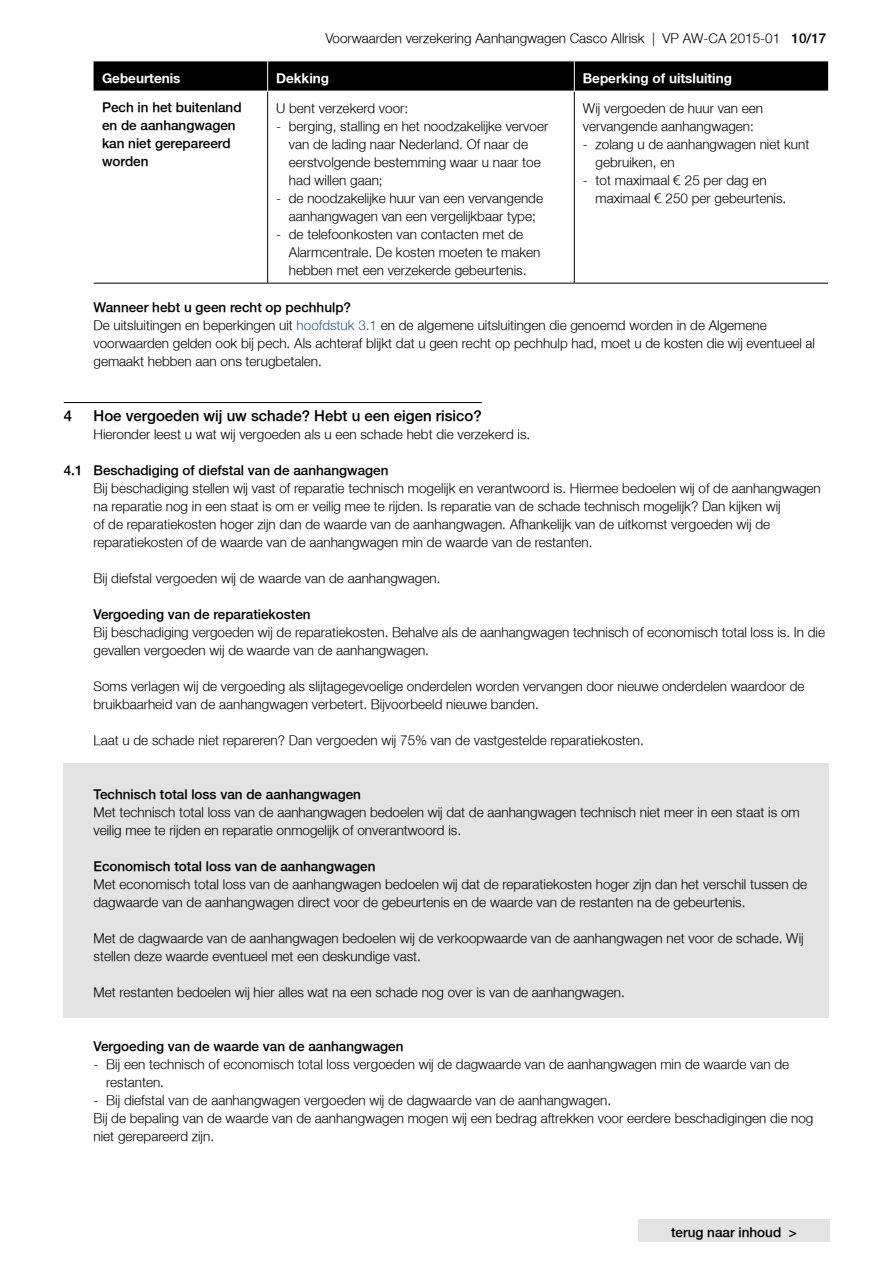
<style>
.page{position:relative;width:893px;height:1263px;background:#fff}
.page>*{position:absolute;margin:0;border:0;box-sizing:border-box;transform-origin:0 0}
.t1{font:300 15px "Fortis Helvetica";color:#000}
.t2{font:300 13.5px/18px "Fortis Helvetica";color:#000}
.t3{font:300 13.5px/18px "Fortis Helvetica";color:#000}
.t4{font:700 13.5px "Fortis Helvetica";color:#fff}
.s1{font-style:inherit}
.s2{color:#275b9b}
</style>
<div class="page">
<div style="left:638px;top:1219px;width:192px;height:23px;background:#e3e3e3"></div>
<hr style="left:64px;top:402px;width:418px;height:1px;background:#000">
<div style="left:64px;top:763px;width:765px;height:20px;background:#e3e3e3"></div>
<div style="left:64px;top:781px;width:765px;height:21px;background:#e3e3e3"></div>
<div style="left:64px;top:799px;width:765px;height:38px;background:#e3e3e3"></div>
<div style="left:64px;top:835px;width:765px;height:20px;background:#e3e3e3"></div>
<div style="left:64px;top:853px;width:765px;height:21px;background:#e3e3e3"></div>
<div style="left:64px;top:871px;width:765px;height:38px;background:#e3e3e3"></div>
<div style="left:64px;top:907px;width:765px;height:20px;background:#e3e3e3"></div>
<div style="left:64px;top:925px;width:765px;height:38px;background:#e3e3e3"></div>
<div style="left:64px;top:961px;width:765px;height:20px;background:#e3e3e3"></div>
<div style="left:64px;top:979px;width:765px;height:20px;background:#e3e3e3"></div>
<div style="left:64px;top:997px;width:765px;height:20px;background:#e3e3e3"></div>
<div style="left:94px;top:62px;width:734px;height:29px;background:#000"></div>
<hr style="left:94px;top:283px;width:174px;height:1px;background:#000">
<hr style="left:267px;top:91px;width:1px;height:192px;background:#000">
<hr style="left:268px;top:283px;width:306px;height:1px;background:#000">
<hr style="left:574px;top:91px;width:1px;height:192px;background:#000">
<hr style="left:574px;top:283px;width:254px;height:1px;background:#000">
<hr style="left:94px;top:91px;width:174px;height:1px;background:#fff">
<hr style="left:267px;top:61px;width:1px;height:30px;background:#fff">
<hr style="left:574px;top:61px;width:1px;height:30px;background:#fff">
<hr style="left:574px;top:91px;width:254px;height:1px;background:#fff">
<p class="t2" style="left:325px;top:29px;width:502px">Voorwaarden verzekering Aanhangwagen Casco Allrisk | VP AW-CA 2015-01 <span class="s1">10/17</span></p>
<p class="t4" style="left:102px;top:69px;width:80px">Gebeurtenis</p>
<p class="t4" style="left:276px;top:69px;width:54px">Dekking</p>
<p class="t4" style="left:583px;top:69px;width:151px">Beperking of uitsluiting</p>
<p class="t3" style="left:102px;top:99px;width:141px">Pech in het buitenland en de aanhangwagen kan niet gerepareerd worden</p>
<p class="t2" style="left:276px;top:99px;width:134px">U bent verzekerd voor:</p>
<p class="t2" style="left:583px;top:99px;width:182px">Wij vergoeden de huur van een vervangende aanhangwagen:</p>
<p class="t2" style="left:596px;top:135px;width:215px;text-indent:-13px">- zolang u de aanhangwagen niet kunt gebruiken, en</p>
<p class="t2" style="left:596px;top:171px;width:192px;text-indent:-13px">- tot maximaal € 25 per dag en maximaal € 250 per gebeurtenis.</p>
<p class="t2" style="left:289px;top:117px;width:261px;text-indent:-13px">- berging, stalling en het noodzakelijke vervoer van de lading naar Nederland. Of naar de eerstvolgende bestemming waar u naar toe had willen gaan;</p>
<p class="t2" style="left:276px;top:189px;width:268px;text-align:center">- de noodzakelijke huur van een vervangende aanhangwagen van een vergelijkbaar type;</p>
<p class="t2" style="left:289px;top:225px;width:253px;text-indent:-13px">- de telefoonkosten van contacten met de<br>Alarmcentrale. De kosten moeten te maken hebben met een verzekerde gebeurtenis.</p>
<p class="t2" style="left:94px;top:299px;width:723px"><span class="s1">Wanneer hebt u geen recht op pechhulp?<br></span>De uitsluitingen en beperkingen uit <span class="s2">hoofdstuk 3.1</span> en de algemene uitsluitingen die genoemd worden in de Algemene voorwaarden gelden ook bij pech. Als achteraf blijkt dat u geen recht op pechhulp had, moet u de kosten die wij eventueel al gemaakt hebben aan ons terugbetalen.</p>
<p class="t1" style="left:64px;top:406px;width:10px">4</p>
<p class="t1" style="left:94px;top:406px;width:390px">Hoe vergoeden wij uw schade? Hebt u een eigen risico?</p>
<p class="t2" style="left:94px;top:425px;width:438px">Hieronder leest u wat wij vergoeden als u een schade hebt die verzekerd is.</p>
<p class="t3" style="left:64px;top:461px;width:326px">4.1 Beschadiging of diefstal van de aanhangwagen</p>
<p class="t2" style="left:94px;top:479px;width:729px">Bij beschadiging stellen wij vast of reparatie technisch mogelijk en verantwoord is. Hiermee bedoelen wij of de aanhangwagen na reparatie nog in een staat is om er veilig mee te rijden. Is reparatie van de schade technisch mogelijk? Dan kijken wij<br>of de reparatiekosten hoger zijn dan de waarde van de aanhangwagen. Afhankelijk van de uitkomst vergoeden wij de reparatiekosten of de waarde van de aanhangwagen min de waarde van de restanten.</p>
<p class="t2" style="left:94px;top:569px;width:348px">Bij diefstal vergoeden wij de waarde van de aanhangwagen.</p>
<p class="t3" style="left:94px;top:605px;width:219px">Vergoeding van de reparatiekosten</p>
<p class="t2" style="left:94px;top:623px;width:733px">Bij beschadiging vergoeden wij de reparatiekosten. Behalve als de aanhangwagen technisch of economisch total loss is. In die gevallen vergoeden wij de waarde van de aanhangwagen.</p>
<p class="t2" style="left:94px;top:677px;width:712px">Soms verlagen wij de vergoeding als slijtagegevoelige onderdelen worden vervangen door nieuwe onderdelen waardoor de bruikbaarheid van de aanhangwagen verbetert. Bijvoorbeeld nieuwe banden.</p>
<p class="t2" style="left:94px;top:731px;width:552px">Laat u de schade niet repareren? Dan vergoeden wij 75% van de vastgestelde reparatiekosten.</p>
<p class="t3" style="left:94px;top:785px;width:269px">Technisch total loss van de aanhangwagen</p>
<p class="t2" style="left:94px;top:803px;width:708px">Met technisch total loss van de aanhangwagen bedoelen wij dat de aanhangwagen technisch niet meer in een staat is om veilig mee te rijden en reparatie onmogelijk of onverantwoord is.</p>
<p class="t3" style="left:94px;top:857px;width:283px">Economisch total loss van de aanhangwagen</p>
<p class="t2" style="left:94px;top:875px;width:715px">Met economisch total loss van de aanhangwagen bedoelen wij dat de reparatiekosten hoger zijn dan het verschil tussen de dagwaarde van de aanhangwagen direct voor de gebeurtenis en de waarde van de restanten na de gebeurtenis.</p>
<p class="t2" style="left:94px;top:929px;width:712px">Met de dagwaarde van de aanhangwagen bedoelen wij de verkoopwaarde van de aanhangwagen net voor de schade. Wij stellen deze waarde eventueel met een deskundige vast.</p>
<p class="t2" style="left:94px;top:983px;width:533px">Met restanten bedoelen wij hier alles wat na een schade nog over is van de aanhangwagen.</p>
<p class="t3" style="left:94px;top:1037px;width:311px">Vergoeding van de waarde van de aanhangwagen</p>
<p class="t2" style="left:106px;top:1055px;width:684px;text-indent:-13px">- Bij een technisch of economisch total loss vergoeden wij de dagwaarde van de aanhangwagen min de waarde van de restanten.</p>
<p class="t2" style="left:94px;top:1091px;width:721px">- Bij diefstal van de aanhangwagen vergoeden wij de dagwaarde van de aanhangwagen.<br>Bij de bepaling van de waarde van de aanhangwagen mogen wij een bedrag aftrekken voor eerdere beschadigingen die nog niet gerepareerd zijn.</p>
<p class="t3" style="left:671px;top:1224px;width:127px">terug naar inhoud &gt;</p>
</div>
